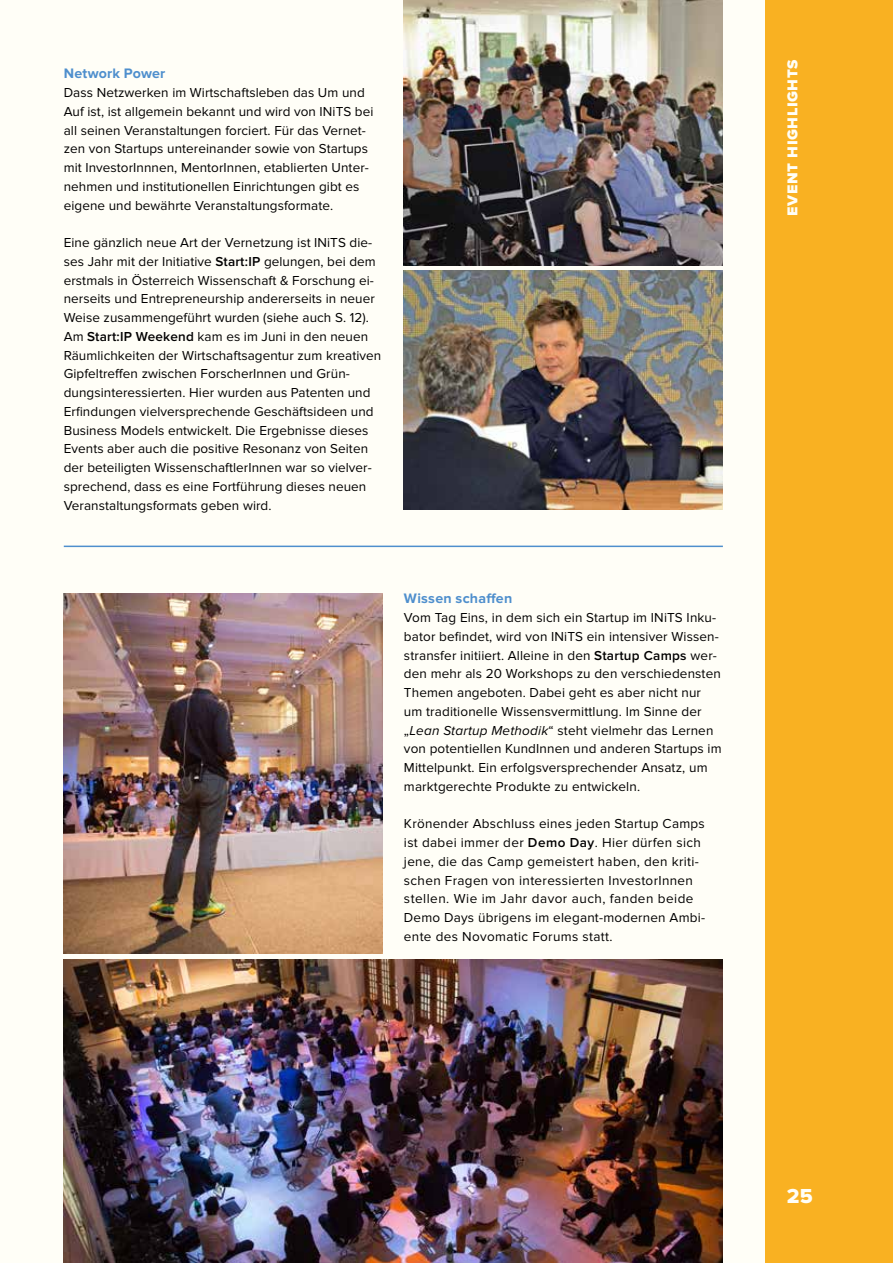
<style>
.page{position:relative;width:893px;height:1263px;background:#fffef7}
.page>*{position:absolute;margin:0;border:0;box-sizing:border-box;transform-origin:0 0}
.t1{font:21px "Proxima Nova Extrabld";color:#fffef7}
.t2{font:18px "Proxima Nova Extrabld";letter-spacing:.025em;color:#fffef7}
.t3{font:700 14.25px "Proxima Nova";letter-spacing:.01em;color:#4f8fcd}
.t4{font:13.5px/18.8px "Proxima Nova";letter-spacing:.005em;color:#000}
.t5{font:13.5px/18.8px "Proxima Nova";letter-spacing:.025em;color:#000}
.s1{font-weight:600}
.s2{font-style:italic}
</style>
<div class="page">
<div style="left:765px;top:0;width:128px;height:1263px;background:#f9b122"></div>
<img style="left:64px;top:593px;width:319px;height:360px">
<img style="left:64px;top:960px;width:659px;height:303px">
<img style="left:404px;top:270px;width:319px;height:239px">
<img style="left:404px;top:0;width:319px;height:266px">
<hr style="left:64px;top:546px;width:659px;height:1px;background:#4f8fcd">
<p class="t3" style="left:64px;top:65px;width:103px">Network Power</p>
<p class="t4" style="left:64px;top:83px;width:311px">Dass Netzwerken im Wirtschaftsleben das Um und Auf ist, ist allgemein bekannt und wird von INiTS bei all seinen Veranstaltungen forciert. Für das Vernet&shy;zen von Startups untereinander sowie von Startups mit InvestorInnnen, MentorInnen, etablierten Unter&shy;nehmen und institutionellen Einrichtungen gibt es eigene und bewährte Veranstaltungsformate.</p>
<p class="t4" style="left:64px;top:233px;width:319px">Eine gänzlich neue Art der Vernetzung ist INiTS die&shy;ses Jahr mit der Initiative <span class="s1">Start:IP</span> gelungen, bei dem erstmals in Österreich Wissenschaft &amp; Forschung ei&shy;nerseits und Entrepreneurship andererseits in neuer Weise zusammengeführt wurden (siehe auch S. 12).<br>Am <span class="s1">Start:IP Weekend</span> kam es im Juni in den neuen Räumlichkeiten der Wirtschaftsagentur zum kreativen Gipfeltreffen zwischen ForscherInnen und Grün&shy;dungsinteressierten. Hier wurden aus Patenten und Erfindungen vielversprechende Geschäftsideen und Business Models entwickelt. Die Ergebnisse dieses Events aber auch die positive Resonanz von Seiten der beteiligten WissenschaftlerInnen war so vielver&shy;sprechend, dass es eine Fortführung dieses neuen Veranstaltungsformats geben wird.</p>
<p class="t3" style="left:404px;top:590px;width:110px">Wissen schaffen</p>
<p class="t4" style="left:404px;top:608px;width:319px">Vom Tag Eins, in dem sich ein Startup im INiTS Inku&shy;bator befindet, wird von INiTS ein intensiver Wissen&shy;stransfer initiiert. Alleine in den <span class="s1">Startup Camps</span> wer&shy;den mehr als 20 Workshops zu den verschiedensten Themen angeboten. Dabei geht es aber nicht nur um traditionelle Wissensvermittlung. Im Sinne der „<span class="s2">Lean Startup Methodik</span>“ steht vielmehr das Lernen von potentiellen KundInnen und anderen Startups im Mittelpunkt. Ein erfolgsversprechender Ansatz, um marktgerechte Produkte zu entwickeln.</p>
<p class="t5" style="left:404px;top:815px;width:302px">Krönender Abschluss eines jeden Startup Camps ist dabei immer der <span class="s1">Demo Day</span>. Hier dürfen sich jene, die das Camp gemeistert haben, den kriti&shy;schen Fragen von interessierten InvestorInnen stellen. Wie im Jahr davor auch, fanden beide Demo Days übrigens im elegant-modernen Ambi&shy;ente des Novomatic Forums statt.</p>
<h2 class="t2" style="left:781px;top:216px;width:158px;rotate:-90deg">Event Highlights</h2>
<h1 class="t1" style="left:787px;top:1184px;width:28px">25</h1>
</div>
